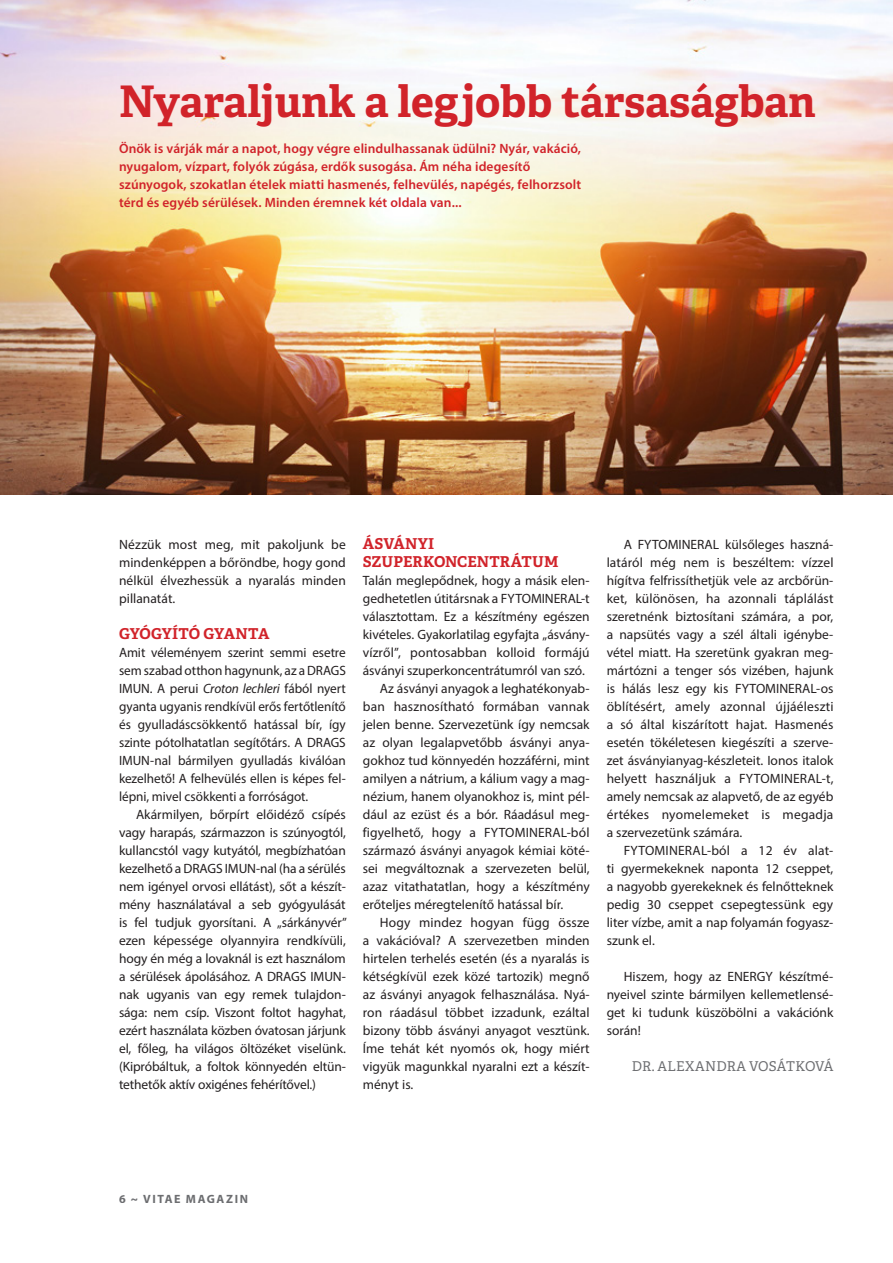
<style>
.page{position:relative;width:893px;height:1263px;background:#fff}
.page>*{position:absolute;margin:0;border:0;box-sizing:border-box;transform-origin:0 0}
.CÍM{font:700 43.5px "Adelle Basic";letter-spacing:-.005em;color:#d1232a}
.szövegközi_alcímek{font:700 15px/18px "Adelle Basic";color:#d1232a}
.Szövegtörzs{font:13.5px/18px "Myriad Pro";color:#231f20;text-align:justify}
.Szövegtörzs_nincs_be{font:13.5px/18px "Myriad Pro";color:#231f20;text-align:justify}
.lead{font:600 13.5px/18px "Myriad Pro";letter-spacing:.005em;color:#d1232a}
.aláírás{font:13.5px "Adelle Basic";letter-spacing:.005em;color:#6c6d70}
.t1{font:700 12px "Myriad Pro";letter-spacing:.135em;color:#6c6d70}
.s1{font-style:italic}
</style>
<div class="page">
<img style="left:0;top:0;width:893px;height:494px">
<p class="CÍM" style="left:119px;top:73px;width:698px">Nyaraljunk a legjobb társaságban</p>
<p class="lead" style="left:119px;top:139px;width:464px">Önök is várják már a napot, hogy végre elindulhassanak üdülni? Nyár, vakáció, nyugalom, vízpart, folyók zúgása, erdők susogása. Ám néha idegesítő szúnyogok, szokatlan ételek miatti hasmenés, felhevülés, napégés, felhorzsolt térd és egyéb sérülések. Minden éremnek két oldala van...</p>
<p class="Szövegtörzs_nincs_be" style="left:119px;top:535px;width:228px">Nézzük most meg, mit pakoljunk be mindenképpen a bőröndbe, hogy gond nélkül élvezhessük a nyaralás minden pillanatát.</p>
<p class="szövegközi_alcímek" style="left:119px;top:624px;width:152px">GYÓGYÍTÓ GYANTA</p>
<p class="Szövegtörzs_nincs_be" style="left:119px;top:643px;width:228px">Amit véleményem szerint semmi esetre sem szabad otthon hagynunk, az a DRAGS IMUN. A perui <span class="s1">Croton lechleri</span> fából nyert gyanta ugyanis rendkívül erős fertőtlenítő és gyulladáscsökkentő hatással bír, így szinte pótolhatatlan segítőtárs. A DRAGS IMUN-nal bármilyen gyulladás kiválóan kezelhető! A felhevülés ellen is képes fel&shy;lépni, mivel csökkenti a forróságot.</p>
<p class="Szövegtörzs" style="left:119px;top:805px;width:229px;text-indent:17px">Akármilyen, bőrpírt előidéző csípés vagy harapás, származzon is szúnyogtól, kullancstól vagy kutyától, megbízhatóan kezelhető a DRAGS IMUN-nal (ha a sérülés nem igényel orvosi ellátást), sőt a készít&shy;mény használatával a seb gyógyulását is fel tudjuk gyorsítani. A „sárkányvér” ezen képessége olyannyira rendkívüli, hogy én még a lovaknál is ezt használom a sérülések ápolásához. A DRAGS IMUN&shy;nak ugyanis van egy remek tulajdon&shy;sága: nem csíp. Viszont foltot hagyhat, ezért használata közben óvatosan járjunk el, főleg, ha világos öltözéket viselünk. (Kipróbáltuk, a foltok könnyedén eltün&shy;tethetők aktív oxigénes fehérítővel.)</p>
<p class="szövegközi_alcímek" style="left:363px;top:534px;width:197px">ÁSVÁNYI<br>SZUPERKONCENTRÁTUM</p>
<p class="Szövegtörzs_nincs_be" style="left:363px;top:571px;width:228px">Talán meglepődnek, hogy a másik elen&shy;gedhetetlen útitársnak a FYTOMINERAL-t választottam. Ez a készítmény egészen kivételes. Gyakorlatilag egyfajta „ásvány&shy;vízről”, pontosabban kolloid formájú ásványi szuperkoncentrátumról van szó.</p>
<p class="Szövegtörzs" style="left:363px;top:679px;width:228px;text-indent:17px">Az ásványi anyagok a leghatékonyab&shy;ban hasznosítható formában vannak jelen benne. Szervezetünk így nemcsak az olyan legalapvetőbb ásványi anya&shy;gokhoz tud könnyedén hozzáférni, mint amilyen a nátrium, a kálium vagy a mag&shy;nézium, hanem olyanokhoz is, mint pél&shy;dául az ezüst és a bór. Ráadásul meg&shy;figyelhető, hogy a FYTOMINERAL-ból származó ásványi anyagok kémiai köté&shy;sei megváltoznak a szervezeten belül, azaz vitathatatlan, hogy a készítmény erőteljes méregtelenítő hatással bír.</p>
<p class="Szövegtörzs" style="left:363px;top:913px;width:228px;text-indent:17px">Hogy mindez hogyan függ össze a vakációval? A szervezetben minden hirtelen terhelés esetén (és a nyaralás is kétségkívül ezek közé tartozik) megnő az ásványi anyagok felhasználása. Nyá&shy;ron ráadásul többet izzadunk, ezáltal bizony több ásványi anyagot vesztünk.<br>Íme tehát két nyomós ok, hogy miért vigyük magunkkal nyaralni ezt a készít&shy;ményt is.</p>
<p class="Szövegtörzs" style="left:607px;top:535px;width:228px;text-indent:17px">A FYTOMINERAL külsőleges haszná&shy;latáról még nem is beszéltem: vízzel hígítva felfrissíthetjük vele az arcbőrün&shy;ket, különösen, ha azonnali táplálást szeretnénk biztosítani számára, a por, a napsütés vagy a szél általi igénybe&shy;vétel miatt. Ha szeretünk gyakran meg&shy;mártózni a tenger sós vizében, hajunk is hálás lesz egy kis FYTOMINERAL-os öblítésért, amely azonnal újjáéleszti a só által kiszárított hajat. Hasmenés esetén tökéletesen kiegészíti a szerve&shy;zet ásványianyag-készleteit. Ionos italok helyett használjuk a FYTOMINERAL-t, amely nemcsak az alapvető, de az egyéb értékes nyomelemeket is megadja a szervezetünk számára.</p>
<p class="Szövegtörzs" style="left:607px;top:841px;width:228px;text-indent:17px">FYTOMINERAL-ból a 12 év alat&shy;ti gyermekeknek naponta 12 cseppet, a nagyobb gyerekeknek és felnőtteknek pedig 30 cseppet csepegtessünk egy liter vízbe, amit a nap folyamán fogyas - szunk el.</p>
<p class="Szövegtörzs" style="left:607px;top:967px;width:228px;text-indent:17px">Hiszem, hogy az ENERGY készítmé&shy;nyeivel szinte bármilyen kellemetlensé&shy;get ki tudunk küszöbölni a vakációnk során!</p>
<p class="aláírás" style="left:632px;top:1057px;width:203px">DR. ALEXANDRA VOSÁTKOVÁ</p>
<p class="t1" style="left:119px;top:1191px;width:131px">6 ~ VITAE MAGAZIN</p>
</div>
